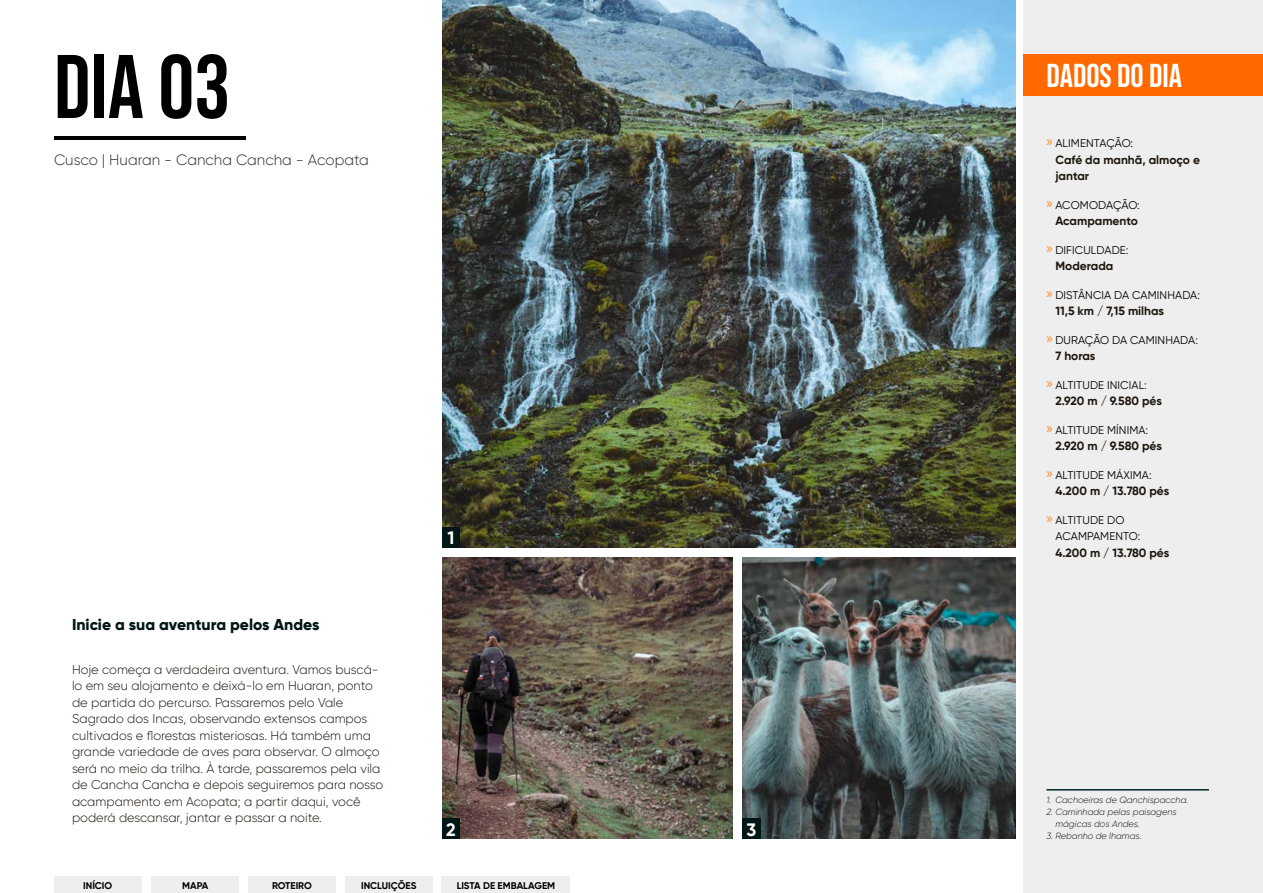
<style>
.page{position:relative;width:1263px;height:893px;background:#fff}
.page>*{position:absolute;margin:0;border:0;box-sizing:border-box;transform-origin:0 0}
.t1{font:90px "Bebas Neue";color:#000}
.t2{font:33px "Bebas Neue";color:#fff}
.t3{font:700 18px "Gilroy";color:#fff}
.t4{font:800 15.75px "Gilroy";color:#001716}
.t5{font:300 15px "Gilroy";color:#2f2f2f}
.t6{font:300 12.75px/16.5px "Gilroy";color:#1d160f}
.t7{font:700 12px/16.5px "Gilroy";color:#1d160f}
.t8{font:11.25px/16.5px "Gilroy";letter-spacing:.01em;color:#000}
.t9{font:700 9.75px "Gilroy";color:#000}
.t10{font:italic 300 9px/12px "Gilroy";color:#1d160f}
.s1{font-family:"Myriad Pro";font-size:15px;color:#ff8826}
</style>
<div class="page">
<div style="left:1024px;top:0;width:239px;height:893px;background:#eee"></div>
<div style="left:1024px;top:54px;width:239px;height:42px;background:#ff6900"></div>
<hr style="left:1046px;top:789px;width:163px;height:1px;background:#052424">
<hr style="left:54px;top:136px;width:192px;height:4px;background:#000">
<img style="left:442px;top:557px;width:291px;height:282px">
<img style="left:742px;top:557px;width:273px;height:282px">
<img style="left:442px;top:0;width:573px;height:548px">
<div style="left:442px;top:527px;width:18px;height:21px;background:#001716"></div>
<div style="left:442px;top:819px;width:18px;height:20px;background:#001716"></div>
<div style="left:742px;top:819px;width:18px;height:20px;background:#001716"></div>
<div style="left:54px;top:877px;width:88px;height:16px;background:#eee"></div>
<div style="left:151px;top:877px;width:88px;height:16px;background:#eee"></div>
<div style="left:248px;top:877px;width:88px;height:16px;background:#eee"></div>
<div style="left:345px;top:877px;width:87px;height:16px;background:#eee"></div>
<div style="left:442px;top:877px;width:128px;height:16px;background:#eee"></div>
<h1 class="t1" style="left:54px;top:36px;width:178px">Dia 03</h1>
<p class="t5" style="left:54px;top:151px;width:316px">Cusco | Huaran - Cancha Cancha - Acopata</p>
<p class="t4" style="left:72px;top:615px;width:249px">Inicie a sua aventura pelos Andes</p>
<p class="t6" style="left:72px;top:661px;width:313px">Hoje começa a verdadeira aventura. Vamos buscá&shy;lo em seu alojamento e deixá-lo em Huaran, ponto de partida do percurso. Passaremos pelo Vale Sagrado dos Incas, observando extensos campos cultivados e florestas misteriosas. Há também uma grande variedade de aves para observar. O almoço será no meio da trilha. À tarde, passaremos pela vila de Cancha Cancha e depois seguiremos para nosso acampamento em Acopata; a partir daqui, você poderá descansar, jantar e passar a noite.</p>
<h3 class="t3" style="left:447px;top:527px;width:8px">1</h3>
<h3 class="t3" style="left:446px;top:818px;width:11px">2</h3>
<h3 class="t3" style="left:747px;top:818px;width:11px">3</h3>
<p class="t9" style="left:83px;top:879px;width:31px">INÍCIO</p>
<p class="t9" style="left:182px;top:879px;width:28px">MAPA</p>
<p class="t9" style="left:272px;top:879px;width:41px">ROTEIRO</p>
<p class="t9" style="left:361px;top:879px;width:57px">INCLUIÇÕES</p>
<p class="t9" style="left:457px;top:879px;width:100px">LISTA DE EMBALAGEM</p>
<h2 class="t2" style="left:1046px;top:57px;width:137px">DADOS DO DIA</h2>
<p class="t8" style="left:1046px;top:135px;width:88px"><span class="s1">»</span> ALIMENTAÇÃO:</p>
<p class="t7" style="left:1055px;top:151px;width:146px">Café da manhã, almoço e jantar</p>
<p class="t8" style="left:1046px;top:196px;width:95px"><span class="s1">»</span> ACOMODAÇÃO:</p>
<p class="t7" style="left:1055px;top:213px;width:84px">Acampamento</p>
<p class="t8" style="left:1046px;top:241px;width:83px"><span class="s1">»</span> DIFICULDADE:</p>
<p class="t7" style="left:1055px;top:258px;width:59px">Moderada</p>
<p class="t8" style="left:1046px;top:286px;width:155px"><span class="s1">»</span> DISTÂNCIA DA CAMINHADA:</p>
<p class="t7" style="left:1055px;top:303px;width:110px">11,5 km / 7,15 milhas</p>
<p class="t8" style="left:1046px;top:331px;width:153px"><span class="s1">»</span> DURAÇÃO DA CAMINHADA:</p>
<p class="t7" style="left:1055px;top:348px;width:42px">7 horas</p>
<p class="t8" style="left:1046px;top:376px;width:102px"><span class="s1">»</span> ALTITUDE INICIAL:</p>
<p class="t7" style="left:1055px;top:393px;width:108px">2.920 m / 9.580 pés</p>
<p class="t8" style="left:1046px;top:421px;width:103px"><span class="s1">»</span> ALTITUDE MÍNIMA:</p>
<p class="t7" style="left:1055px;top:438px;width:108px">2.920 m / 9.580 pés</p>
<p class="t8" style="left:1046px;top:466px;width:107px"><span class="s1">»</span> ALTITUDE MÁXIMA:</p>
<p class="t7" style="left:1055px;top:483px;width:115px">4.200 m / 13.780 pés</p>
<p class="t8" style="left:1055px;top:511px;width:86px;text-indent:-9px"><span class="s1">»</span> ALTITUDE DO<br>ACAMPAMENTO:</p>
<p class="t7" style="left:1055px;top:544px;width:115px">4.200 m / 13.780 pés</p>
<p class="t10" style="left:1046px;top:794px;width:143px">1. Cachoeiras de Qanchispaccha.</p>
<p class="t10" style="left:1055px;top:806px;width:123px;text-indent:-9px">2. Caminhada pelas paisagens mágicas dos Andes.</p>
<p class="t10" style="left:1046px;top:830px;width:97px">3. Rebanho de lhamas.</p>
</div>
